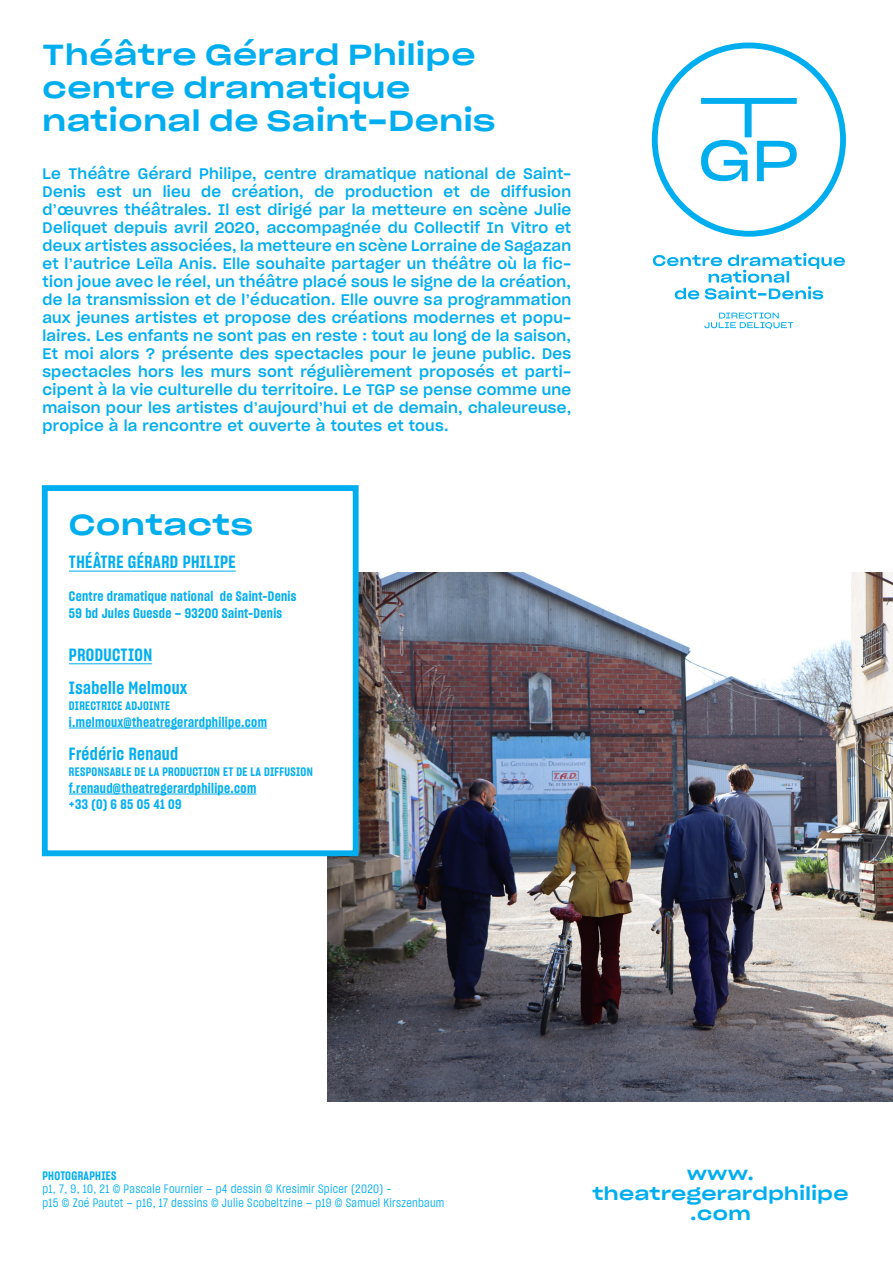
<style>
.page{position:relative;width:893px;height:1263px;background:#fff}
.page>*{position:absolute;margin:0;border:0;box-sizing:border-box;transform-origin:0 0}
.ADRIEN_ORIGINAL_CORR{font:28.5px "Sharp Grotesk Medium 25";letter-spacing:.025em;color:#00aeef}
.t1{font:17.85px "Sharp Grotesk Medium 25";letter-spacing:.025em;color:#00aeef}
.gros_titre_noir{font:17.4px "Sharp Grotesk Semi Bold 15";letter-spacing:.025em;color:#00aeef}
.ADRIEN_ORIGINAL_CORR-2{font:15px/18px "Sharp Grotesk Medium 20";letter-spacing:.02em;color:#00aeef;text-align:justify}
.t2{font:13.5px "Sharp Grotesk Semi Bold 15";letter-spacing:.025em;color:#00aeef}
.t3{font:12px/13.5px "Sharp Grotesk Book 15";letter-spacing:.025em;color:#00aeef}
.t4{font:12px "Sharp Grotesk Semi Bold 15";letter-spacing:.025em;color:#00aeef}
</style>
<div class="page">
<div style="left:652px;top:43px;width:194px;height:194px;border:6px solid #00aeef;border-radius:50%"></div>
<svg style="left:701px;top:98px;width:96px;height:83px"></svg>
<svg style="left:653px;top:253px;width:192px;height:46px"></svg>
<svg style="left:704px;top:312px;width:89px;height:17px"></svg>
<img style="left:328px;top:572px;width:565px;height:529px">
<div style="left:45px;top:488px;width:311px;height:365px;background:#fff"></div>
<hr style="left:69px;top:571px;width:167px;height:1px;background:#00aeef">
<hr style="left:69px;top:663px;width:83px;height:1px;background:#00aeef">
<hr style="left:69px;top:728px;width:198px;height:1px;background:#00aeef">
<hr style="left:69px;top:794px;width:187px;height:1px;background:#00aeef">
<div style="left:42px;top:485px;width:317px;height:371px;border:6px solid #00aeef"></div>
<p class="ADRIEN_ORIGINAL_CORR" style="left:43px;top:29px;width:434px">Théâtre Gérard Philipe</p>
<p class="ADRIEN_ORIGINAL_CORR" style="left:43px;top:62px;width:369px">centre dramatique</p>
<p class="ADRIEN_ORIGINAL_CORR" style="left:43px;top:95px;width:454px">national de Saint-Denis</p>
<p class="ADRIEN_ORIGINAL_CORR-2" style="left:43px;top:164px;width:530px">Le Théâtre Gérard Philipe, centre dramatique national de Saint-Denis est un lieu de création, de production et de diffusion d’œuvres théâtrales. Il est dirigé par la metteure en scène Julie Deliquet depuis avril 2020, accompagnée du Collectif In Vitro et deux artistes associées, la metteure en scène Lorraine de Sagazan et l’autrice Leïla Anis. Elle souhaite partager un théâtre où la fic&shy;tion joue avec le réel, un théâtre placé sous le signe de la création, de la transmission et de l’éducation. Elle ouvre sa programmation aux jeunes artistes et propose des créations modernes et popu&shy;laires. Les enfants ne sont pas en reste : tout au long de la saison, Et moi alors ? présente des spectacles pour le jeune public. Des spectacles hors les murs sont régulièrement proposés et parti&shy;cipent à la vie culturelle du territoire. Le TGP se pense comme une maison pour les artistes d’aujourd’hui et de demain, chaleureuse, propice à la rencontre et ouverte à toutes et tous.</p>
<p class="ADRIEN_ORIGINAL_CORR" style="left:69px;top:499px;width:185px">Contacts</p>
<p class="gros_titre_noir" style="left:69px;top:550px;width:168px">THÉÂTRE GÉRARD PHILIPE</p>
<p class="t2" style="left:69px;top:587px;width:229px">Centre dramatique national de Saint-Denis</p>
<p class="t2" style="left:69px;top:603px;width:215px">59 bd Jules Guesde — 93200 Saint-Denis</p>
<p class="gros_titre_noir" style="left:69px;top:642px;width:85px">PRODUCTION</p>
<p class="gros_titre_noir" style="left:69px;top:675px;width:120px">Isabelle Melmoux</p>
<p class="t4" style="left:69px;top:698px;width:103px">DIRECTRICE ADJOINTE</p>
<p class="t2" style="left:69px;top:713px;width:200px">i.melmoux@theatregerardphilipe.com</p>
<p class="gros_titre_noir" style="left:69px;top:741px;width:111px">Frédéric Renaud</p>
<p class="t4" style="left:69px;top:764px;width:245px">RESPONSABLE DE LA PRODUCTION ET DE LA DIFFUSION</p>
<p class="t2" style="left:69px;top:779px;width:189px">f.renaud@theatregerardphilipe.com</p>
<p class="t2" style="left:69px;top:795px;width:114px">+33 (0) 6 85 05 41 09</p>
<p class="t4" style="left:43px;top:1167px;width:75px">PHOTOGRAPHIES</p>
<p class="t3" style="left:43px;top:1182px;width:403px">p1, 7, 9, 10, 21 © Pascale Fournier — p4 dessin © Kresimir Spicer (2020) -<br>p15 © Zoé Pautet — p16, 17 dessins © Julie Scobeltzine — p19 © Samuel Kirszenbaum</p>
<p class="t1" style="left:687px;top:1157px;width:68px">www.</p>
<p class="t1" style="left:592px;top:1177px;width:257px">theatregerardphilipe</p>
<p class="t1" style="left:690px;top:1198px;width:62px">.com</p>
</div>
